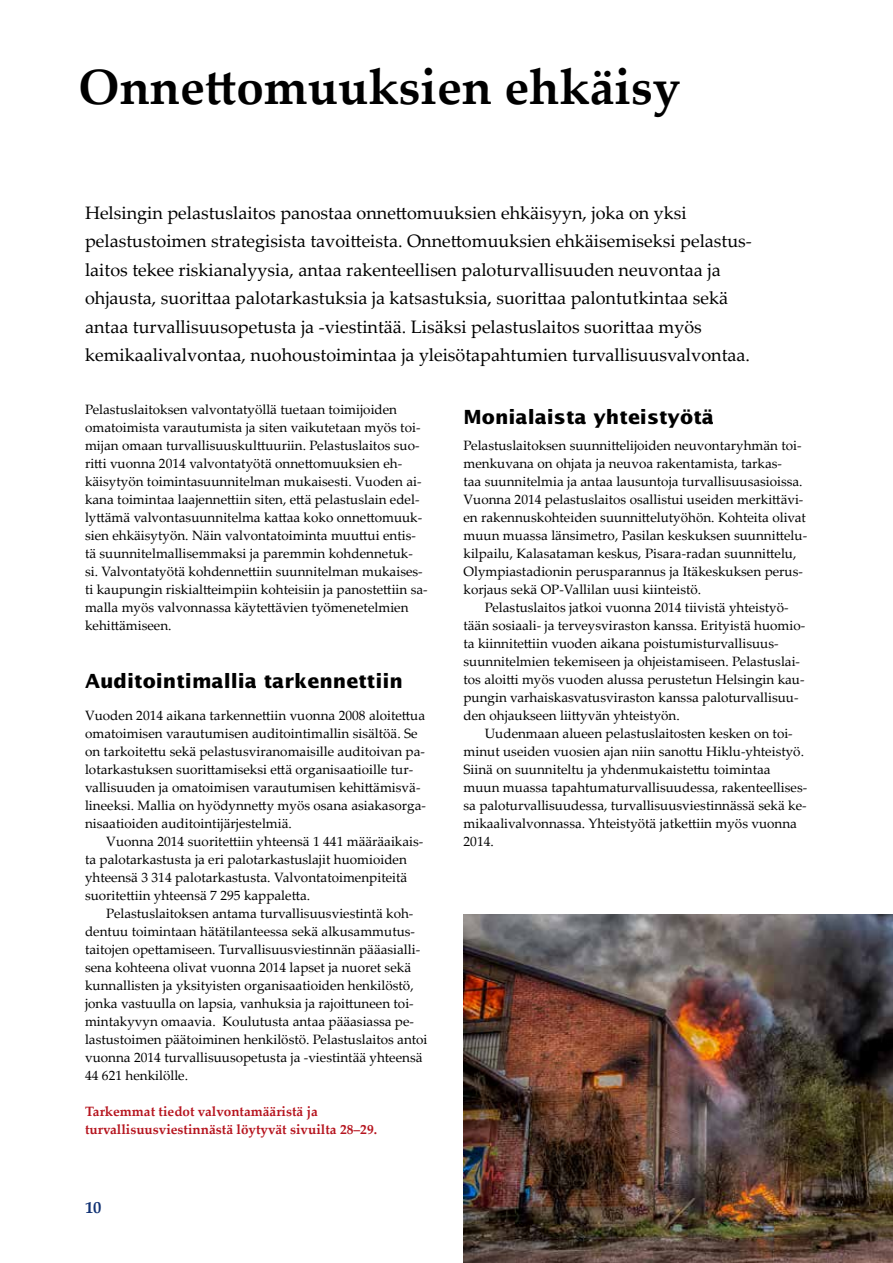
<style>
.page{position:relative;width:893px;height:1263px;background:#fff}
.page>*{position:absolute;margin:0;border:0;box-sizing:border-box;transform-origin:0 0}
.t1{font:700 49.5px "Palatino Linotype";color:#000}
.t2{font:700 19.5px "Lucida Sans Std";color:#000}
.t3{font:18px/28.5px "Palatino Linotype";color:#000}
.t4{font:700 16.5px "Palatino Linotype";color:#113274}
.t5{font:13.5px/18px "Palatino Linotype";color:#000}
.t6{font:700 13.5px/18px "Palatino Linotype";color:#b6151f}
</style>
<div class="page">
<img style="left:463px;top:915px;width:430px;height:348px">
<h1 class="t1" style="left:78px;top:52px;width:603px">Onnettomuuksien ehkäisy</h1>
<p class="t3" style="left:85px;top:198px;width:668px">Helsingin pelastuslaitos panostaa onnettomuuksien ehkäisyyn, joka on yksi pelastustoimen strategisista tavoitteista. Onnettomuuksien ehkäisemiseksi pelastus&shy;laitos tekee riskianalyysia, antaa rakenteellisen paloturvallisuuden neuvontaa ja ohjausta, suorittaa palotarkastuksia ja katsastuksia, suorittaa palontutkintaa sekä antaa turvallisuusopetusta ja -viestintää. Lisäksi pelastuslaitos suorittaa myös kemikaalivalvontaa, nuohoustoimintaa ja yleisötapahtumien turvallisuusvalvontaa.</p>
<p class="t5" style="left:85px;top:400px;width:344px">Pelastuslaitoksen valvontatyöllä tuetaan toimijoiden omatoimista varautumista ja siten vaikutetaan myös toi&shy;mijan omaan turvallisuuskulttuuriin. Pelastuslaitos suo&shy;ritti vuonna 2014 valvontatyötä onnettomuuksien eh&shy;käisytyön toimintasuunnitelman mukaisesti. Vuoden ai&shy;kana toimintaa laajennettiin siten, että pelastuslain edel&shy;lyttämä valvontasuunnitelma kattaa koko onnettomuuk&shy;sien ehkäisytyön. Näin valvontatoiminta muuttui entis&shy;tä suunnitelmallisemmaksi ja paremmin kohdennetuk&shy;si. Valvontatyötä kohdennettiin suunnitelman mukaises&shy;ti kaupungin riskialtteimpiin kohteisiin ja panostettiin sa&shy;malla myös valvonnassa käytettävien työmenetelmien kehittämiseen.</p>
<h2 class="t2" style="left:85px;top:670px;width:319px">Auditointimallia tarkennettiin</h2>
<p class="t5" style="left:85px;top:706px;width:342px">Vuoden 2014 aikana tarkennettiin vuonna 2008 aloitettua omatoimisen varautumisen auditointimallin sisältöä. Se on tarkoitettu sekä pelastusviranomaisille auditoivan pa&shy;lotarkastuksen suorittamiseksi että organisaatioille tur&shy;vallisuuden ja omatoimisen varautumisen kehittämisvä&shy;lineeksi. Mallia on hyödynnetty myös osana asiakasorga&shy;nisaatioiden auditointijärjestelmiä.</p>
<p class="t5" style="left:85px;top:832px;width:340px;text-indent:21px">Vuonna 2014 suoritettiin yhteensä 1 441 määräaikais&shy;ta palotarkastusta ja eri palotarkastuslajit huomioiden yhteensä 3 314 palotarkastusta. Valvontatoimenpiteitä suoritettiin yhteensä 7 295 kappaletta.</p>
<p class="t5" style="left:85px;top:904px;width:344px;text-indent:21px">Pelastuslaitoksen antama turvallisuusviestintä koh&shy;dentuu toimintaan hätätilanteessa sekä alkusammutus&shy;taitojen opettamiseen. Turvallisuusviestinnän pääasialli&shy;sena kohteena olivat vuonna 2014 lapset ja nuoret sekä kunnallisten ja yksityisten organisaatioiden henkilöstö, jonka vastuulla on lapsia, vanhuksia ja rajoittuneen toi&shy;mintakyvyn omaavia. Koulutusta antaa pääasiassa pe&shy;lastustoimen päätoiminen henkilöstö. Pelastuslaitos antoi vuonna 2014 turvallisuusopetusta ja -viestintää yhteensä 44 621 henkilölle.</p>
<p class="t6" style="left:85px;top:1102px;width:294px">Tarkemmat tiedot valvontamääristä ja turvallisuusviestinnästä löytyvät sivuilta 28–29.</p>
<p class="t4" style="left:85px;top:1196px;width:18px">10</p>
<h2 class="t2" style="left:463px;top:406px;width:252px">Monialaista yhteistyötä</h2>
<p class="t5" style="left:463px;top:436px;width:345px">Pelastuslaitoksen suunnittelijoiden neuvontaryhmän toi&shy;menkuvana on ohjata ja neuvoa rakentamista, tarkas-<br>taa suunnitelmia ja antaa lausuntoja turvallisuusasioissa.<br>Vuonna 2014 pelastuslaitos osallistui useiden merkittävi&shy;en rakennuskohteiden suunnittelutyöhön. Kohteita olivat muun muassa länsimetro, Pasilan keskuksen suunnittelu&shy;kilpailu, Kalasataman keskus, Pisara-radan suunnittelu, Olympiastadionin perusparannus ja Itäkeskuksen perus&shy;korjaus sekä OP-Vallilan uusi kiinteistö.</p>
<p class="t5" style="left:463px;top:598px;width:343px;text-indent:21px">Pelastuslaitos jatkoi vuonna 2014 tiivistä yhteistyö&shy;tään sosiaali- ja terveysviraston kanssa. Erityistä huomio&shy;ta kiinnitettiin vuoden aikana poistumisturvallisuus&shy;suunnitelmien tekemiseen ja ohjeistamiseen. Pelastuslai&shy;tos aloitti myös vuoden alussa perustetun Helsingin kau&shy;pungin varhaiskasvatusviraston kanssa paloturvallisuu&shy;den ohjaukseen liittyvän yhteistyön.</p>
<p class="t5" style="left:463px;top:724px;width:345px;text-indent:21px">Uudenmaan alueen pelastuslaitosten kesken on toi&shy;minut useiden vuosien ajan niin sanottu Hiklu-yhteistyö.<br>Siinä on suunniteltu ja yhdenmukaistettu toimintaa muun muassa tapahtumaturvallisuudessa, rakenteellises&shy;sa paloturvallisuudessa, turvallisuusviestinnässä sekä ke&shy;mikaalivalvonnassa. Yhteistyötä jatkettiin myös vuonna 2014.</p>
</div>
